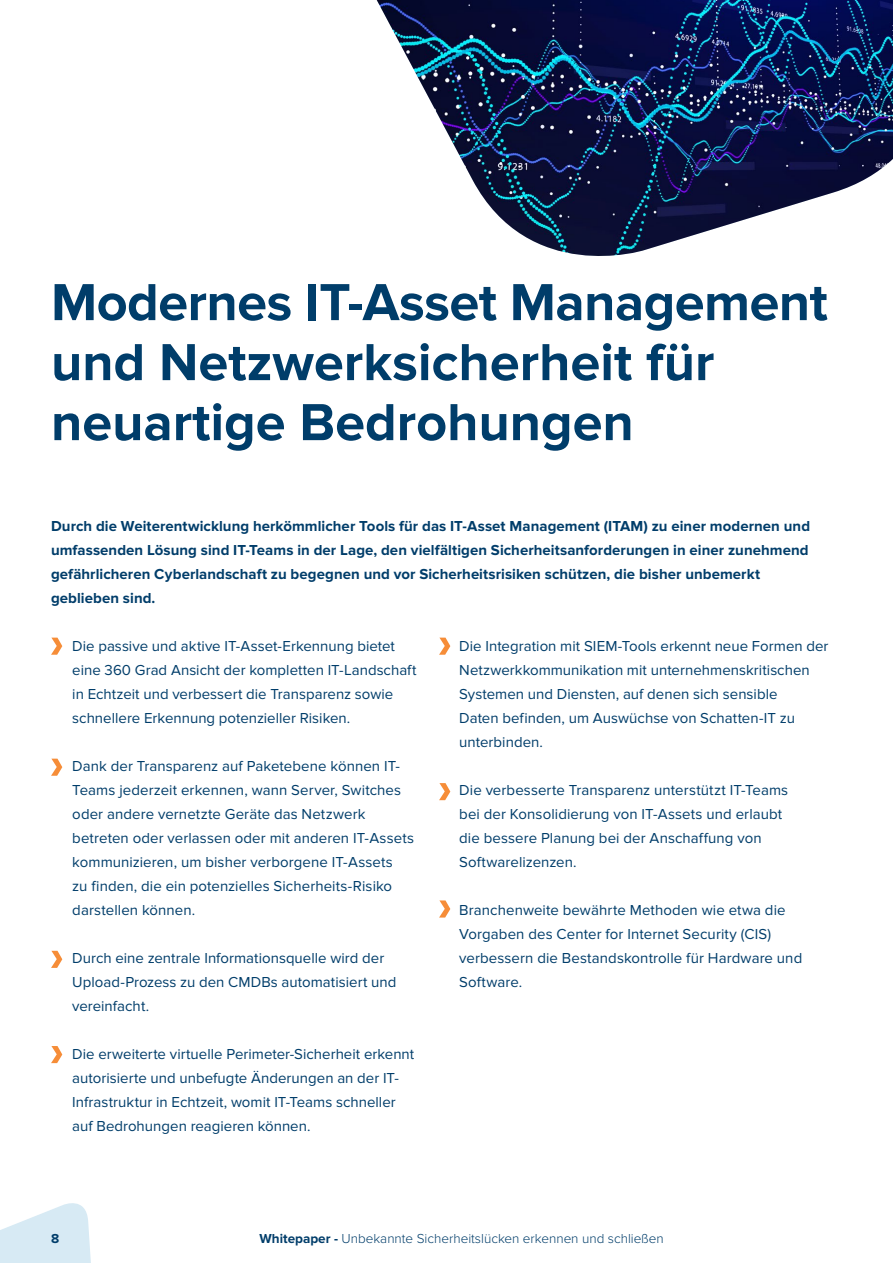
<style>
.page{position:relative;width:893px;height:1263px;background:#fff}
.page>*{position:absolute;margin:0;border:0;box-sizing:border-box;transform-origin:0 0}
.t1{font:700 54px/60px "Proxima Nova";color:#003d6a}
.t2{font:15px/24px "Proxima Nova";letter-spacing:.005em;color:#003d6a}
.t3{font:700 15px/24px "Proxima Nova";letter-spacing:.005em;color:#003d6a}
.t4{font:300 13.5px "Proxima Nova";color:#003d6a}
.t5{font:700 13.5px "Proxima Nova";color:#003d6a}
.s1{font-weight:700}
</style>
<div class="page">
<svg style="left:0;top:1203px;width:91px;height:60px"></svg>
<img style="left:377px;top:0;width:516px;height:256px">
<svg style="left:51px;top:638px;width:11px;height:17px"></svg>
<svg style="left:439px;top:638px;width:11px;height:17px"></svg>
<svg style="left:51px;top:759px;width:11px;height:17px"></svg>
<svg style="left:439px;top:783px;width:11px;height:17px"></svg>
<svg style="left:51px;top:951px;width:11px;height:17px"></svg>
<svg style="left:51px;top:1046px;width:11px;height:17px"></svg>
<svg style="left:439px;top:900px;width:11px;height:17px"></svg>
<p class="t1" style="left:51px;top:273px;width:778px">Modernes IT-Asset Management und Netzwerksicherheit für neuartige Bedrohungen</p>
<p class="t3" style="left:51px;top:514px;width:761px">Durch die Weiterentwicklung herkömmlicher Tools für das IT-Asset Management (ITAM) zu einer modernen und umfassenden Lösung sind IT-Teams in der Lage, den vielfältigen Sicherheitsanforderungen in einer zunehmend gefährlicheren Cyberlandschaft zu begegnen und vor Sicherheitsrisiken schützen, die bisher unbemerkt geblieben sind.</p>
<p class="t2" style="left:72px;top:634px;width:346px">Die passive und aktive IT-Asset-Erkennung bietet eine 360 Grad Ansicht der kompletten IT-Landschaft in Echtzeit und verbessert die Transparenz sowie schnellere Erkennung potenzieller Risiken.</p>
<p class="t2" style="left:72px;top:754px;width:343px">Dank der Transparenz auf Paketebene können IT-Teams jederzeit erkennen, wann Server, Switches oder andere vernetzte Geräte das Netzwerk betreten oder verlassen oder mit anderen IT-Assets kommunizieren, um bisher verborgene IT-Assets<br>zu finden, die ein potenzielles Sicherheits-Risiko darstellen können.</p>
<p class="t2" style="left:72px;top:946px;width:326px">Durch eine zentrale Informationsquelle wird der<br>Upload-Prozess zu den CMDBs automatisiert und vereinfacht.</p>
<p class="t2" style="left:72px;top:1042px;width:344px">Die erweiterte virtuelle Perimeter-Sicherheit erkennt autorisierte und unbefugte Änderungen an der IT-Infrastruktur in Echtzeit, womit IT-Teams schneller auf Bedrohungen reagieren können.</p>
<p class="t2" style="left:459px;top:634px;width:371px">Die Integration mit SIEM-Tools erkennt neue Formen der Netzwerkkommunikation mit unternehmenskritischen Systemen und Diensten, auf denen sich sensible<br>Daten befinden, um Auswüchse von Schatten-IT zu unterbinden.</p>
<p class="t2" style="left:459px;top:778px;width:330px">Die verbesserte Transparenz unterstützt IT-Teams bei der Konsolidierung von IT-Assets und erlaubt die bessere Planung bei der Anschaffung von Softwarelizenzen.</p>
<p class="t2" style="left:459px;top:898px;width:345px">Branchenweite bewährte Methoden wie etwa die Vorgaben des Center for Internet Security (CIS) verbessern die Bestandskontrolle für Hardware und Software.</p>
<p class="t5" style="left:51px;top:1230px;width:10px">8</p>
<p class="t4" style="left:259px;top:1228px;width:406px"><span class="s1">Whitepaper -</span> Unbekannte Sicherheitslücken erkennen und schließen</p>
</div>
